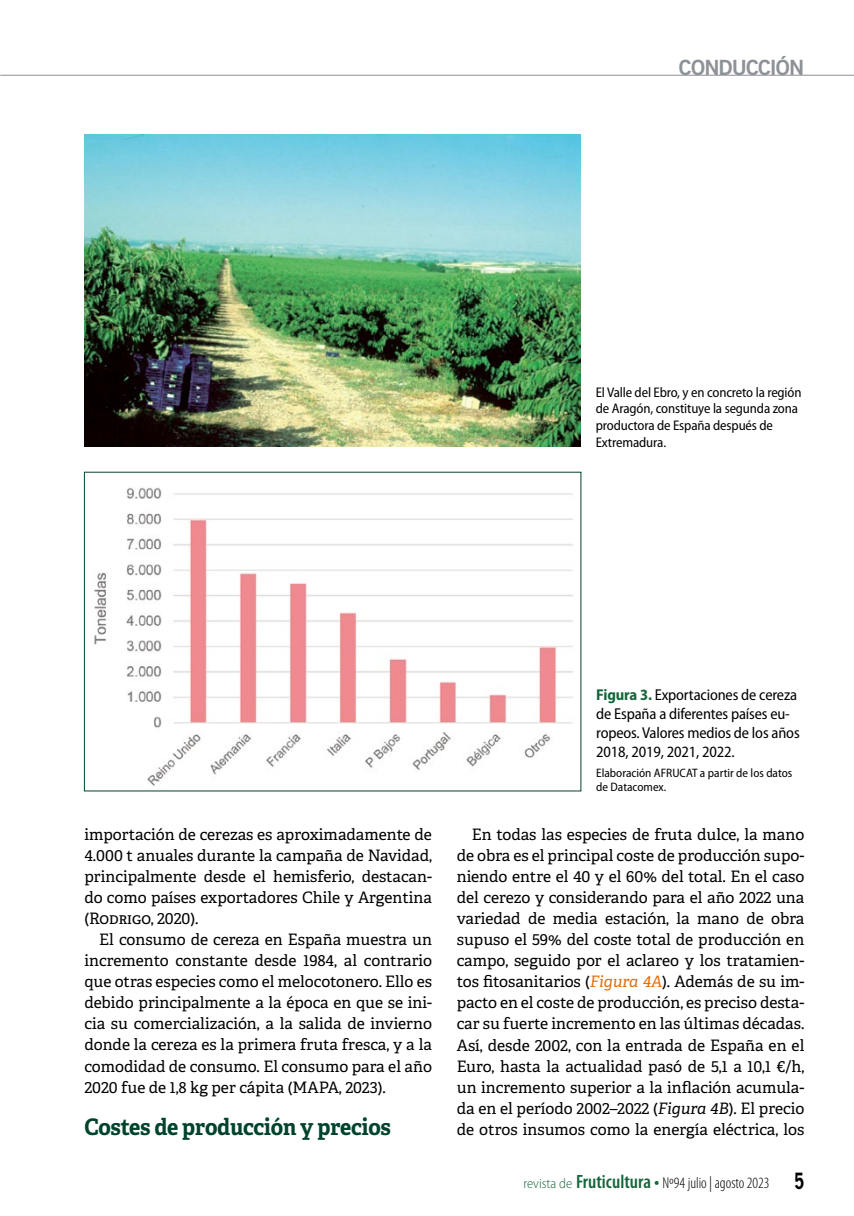
<style>
.page{position:relative;width:854px;height:1216px;background:#fff}
.page>*{position:absolute;margin:0;border:0;box-sizing:border-box;transform-origin:0 0}
.t1{font:700 22.75px "Adelle";letter-spacing:-.015em;color:#00432c;scale:.94 1}
.t2{font:21px "Trade Gothic LT Std Bd 2";letter-spacing:-.04em;color:#8e9196}
.t3{font:15.75px/21px "Adelle";color:#000;text-align:justify}
.t4{font:semi-condensed 15.75px/18.9px "Myriad Pro";letter-spacing:-.01em;color:#000}
.t5{font:300 condensed 15.75px "Myriad Pro";color:#000}
.t6{font:semi-condensed 14px/16.8px "Myriad Pro";letter-spacing:-.01em;color:#000}
.t7{font:semi-condensed 12.25px/14.7px "Myriad Pro";color:#000}
.s1{font-weight:700;color:#15673a}
.s2{font-style:italic;color:#e36c0a}
.s3{font-style:italic}
.s4{font-stretch:semi-condensed;font-size:14px;color:#15673a}
.s5{font-weight:600;font-size:19.25px;color:#15673a}
.s6{font-family:"News Gothic Std";font-weight:700;font-stretch:normal;font-size:21px}
</style>
<div class="page">
<hr style="left:0;top:75px;width:853px;height:1px;background:#8e9196">
<img style="left:94px;top:487px;width:479px;height:299px">
<img style="left:84px;top:134px;width:496px;height:313px">
<h2 class="t2" style="left:678px;top:55px;width:127px">CONDUCCIÓN</h2>
<p class="t6" style="left:595px;top:384px;width:207px">El Valle del Ebro, y en concreto la región de Aragón, constituye la segunda zona productora de España después de<br>Extremadura.</p>
<p class="t3" style="left:84px;top:824px;width:349px">importación de cerezas es aproximadamente de 4.000 t anuales durante la campaña de Navidad, principalmente desde el hemisferio, destacan&shy;do como países exportadores Chile y Argentina (Rodrigo, 2020).</p>
<p class="t3" style="left:84px;top:929px;width:349px;text-indent:15px">El consumo de cereza en España muestra un incremento constante desde 1984, al contrario que otras especies como el melocotonero. Ello es debido principalmente a la época en que se ini&shy;cia su comercialización, a la salida de invierno donde la cereza es la primera fruta fresca, y a la comodidad de consumo. El consumo para el año 2020 fue de 1,8 kg per cápita (MAPA, 2023).</p>
<h1 class="t1" style="left:84px;top:1111px;width:327px">Costes de producción y precios</h1>
<p class="t4" style="left:596px;top:686px;width:205px"><span class="s1">Figura 3.</span> Exportaciones de cereza de España a diferentes países eu&shy;ropeos. Valores medios de los años<br>2018, 2019, 2021, 2022.</p>
<p class="t7" style="left:596px;top:765px;width:197px">Elaboración AFRUCAT a partir de los datos de Datacomex.</p>
<p class="t3" style="left:456px;top:824px;width:349px;text-indent:15px">En todas las especies de fruta dulce, la mano de obra es el principal coste de producción supo&shy;niendo entre el 40 y el 60% del total. En el caso del cerezo y considerando para el año 2022 una variedad de media estación, la mano de obra supuso el 59% del coste total de producción en campo, seguido por el aclareo y los tratamien&shy;tos fitosanitarios (<span class="s2">Figura 4A</span>). Además de su im&shy;pacto en el coste de producción, es preciso desta&shy;car su fuerte incremento en las últimas décadas.<br>Así, desde 2002, con la entrada de España en el Euro, hasta la actualidad pasó de 5,1 a 10,1 €/h, un incremento superior a la inflación acumula&shy;da en el período 2002–2022 (<span class="s3">Figura 4B</span>). El precio de otros insumos como la energía eléctrica, los</p>
<p class="t5" style="left:523px;top:1174px;width:282px"><span class="s4">revista de</span> <span class="s5">Fruticultura •</span> Nº94 julio | agosto 2023 <span class="s6">5</span></p>
</div>
